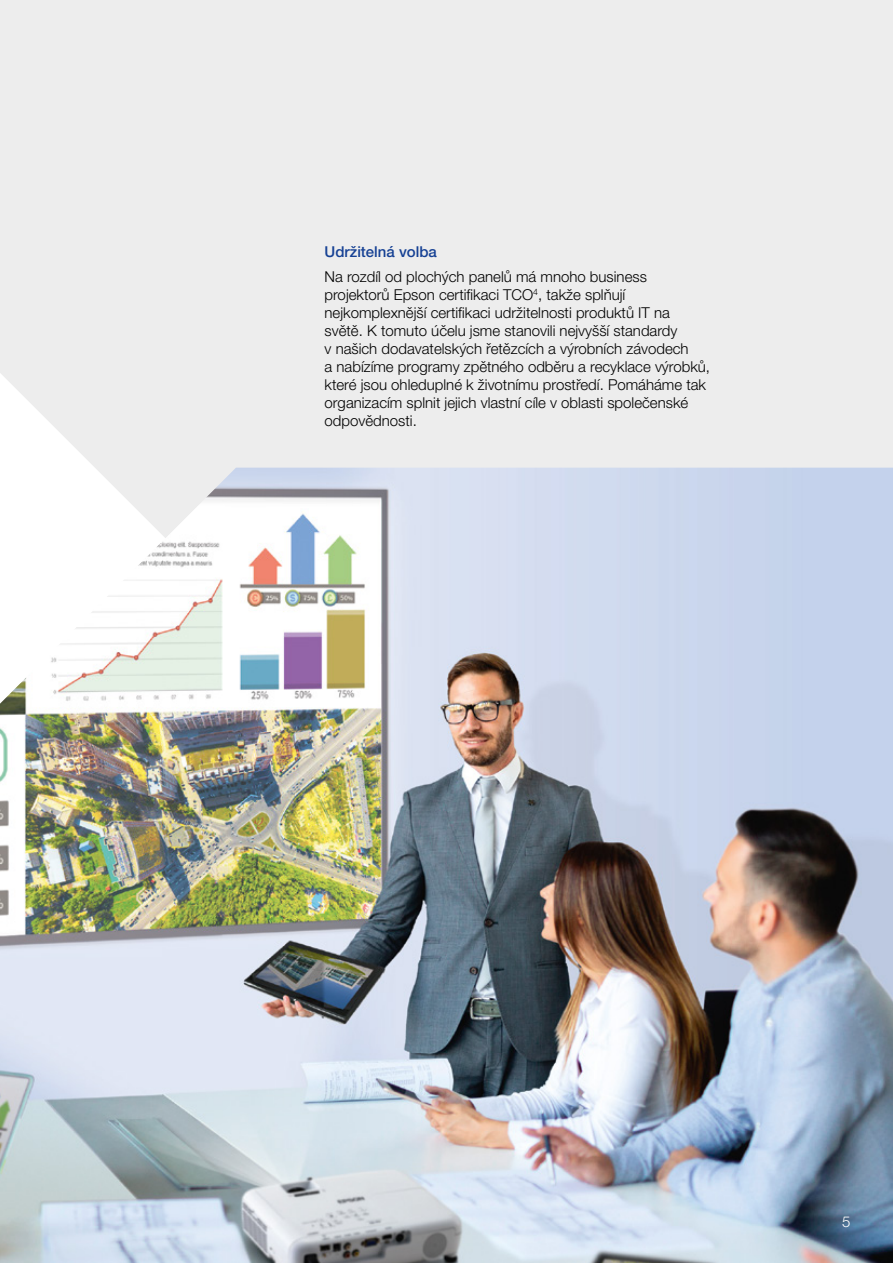
<style>
.page{position:relative;width:893px;height:1263px;background:#fff}
.page>*{position:absolute;margin:0;border:0;box-sizing:border-box;transform-origin:0 0}
.Brochure_Body_Copy{font:300 15px/18px "Helvetica Neue LT Pro";color:#000}
.Brochure_Small_Sub_H{font:500 15px "Helvetica Neue LT Pro";color:#164194}
.t1{font:300 15px "Helvetica Neue LT Pro";color:#fff}
</style>
<div class="page">
<div style="left:0;top:0;width:893px;height:468px;background:#ededed"></div>
<img style="left:0;top:468px;width:893px;height:795px">
<p class="Brochure_Small_Sub_H" style="left:325px;top:243px;width:114px">Udržitelná volba</p>
<p class="Brochure_Body_Copy" style="left:325px;top:267px;width:387px">Na rozdíl od plochých panelů má mnoho business projektorů Epson certifikaci TCO<sup>4</sup>, takže splňují nejkomplexnější certifikaci udržitelnosti produktů IT na světě. K tomuto účelu jsme stanovili nejvyšší standardy<br>v našich dodavatelských řetězcích a výrobních závodech<br>a nabízíme programy zpětného odběru a recyklace výrobků, které jsou ohleduplné k životnímu prostředí. Pomáháme tak organizacím splnit jejich vlastní cíle v oblasti společenské odpovědnosti.</p>
<p class="t1" style="left:842px;top:1212px;width:10px">5</p>
</div>
